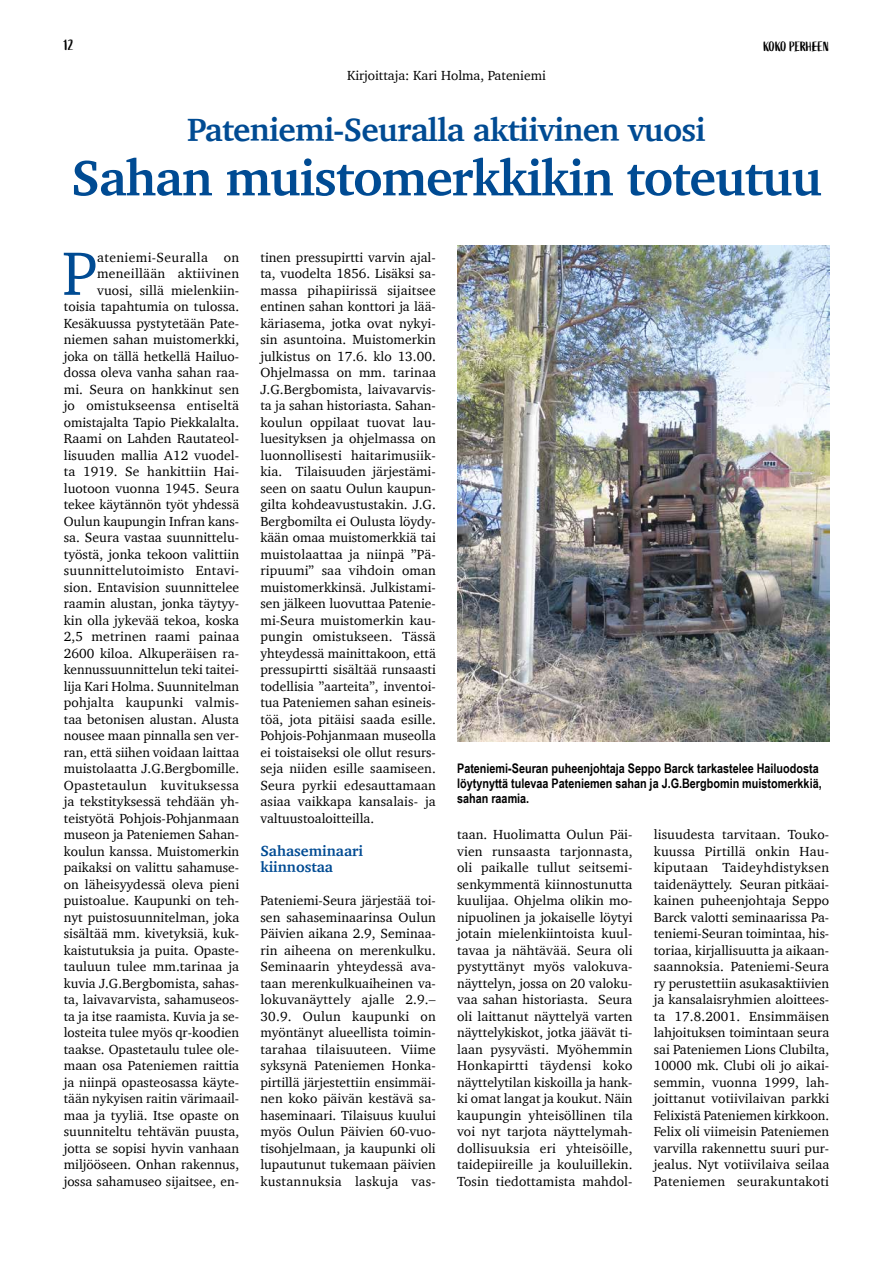
<style>
.page{position:relative;width:893px;height:1263px;background:#fff}
.page>*{position:absolute;margin:0;border:0;box-sizing:border-box;transform-origin:0 0}
.t1{font:62.7px "Charter";color:#004b93}
.t2{font:700 51px "Charter";letter-spacing:-.02em;color:#004b93}
.t3{font:700 33px "Charter";letter-spacing:-.02em;color:#004b93}
.t4{font:700 15px/16.5px "Charter";color:#004b93}
.t5{font:15px "Active";color:#000}
.t6{font:13.5px/16.5px "Charter";color:#000;text-align:justify}
.t7{font:13.5px "Active";letter-spacing:-.02em;color:#000}
.t8{font:700 13.2px/15px "Arial Narrow";color:#000}
</style>
<div class="page">
<img style="left:457px;top:245px;width:372px;height:496px">
<p class="t5" style="left:64px;top:36px;width:11px">12</p>
<p class="t7" style="left:764px;top:39px;width:67px">KOKO PERHEEN</p>
<p class="t6" style="left:347px;top:67px;width:200px">Kirjoittaja: Kari Holma, Pateniemi</p>
<h3 class="t3" style="left:187px;top:102px;width:520px">Pateniemi-Seuralla aktiivinen vuosi</h3>
<h2 class="t2" style="left:71px;top:134px;width:752px">Sahan muistomerkkikin toteutuu</h2>
<p class="t6" style="left:64px;top:249px;width:177px;text-align:right">ateniemi-Seuralla on meneillään aktiivinen vuosi, sillä mielenkiin&shy;toisia tapahtumia on tulossa.<br>Kesäkuussa pystytetään Pate&shy;niemen sahan muistomerkki, joka on tällä hetkellä Hailuo&shy;dossa oleva vanha sahan raa&shy;mi. Seura on hankkinut sen jo omistukseensa entiseltä omistajalta Tapio Piekkalalta.<br>Raami on Lahden Rautateol&shy;lisuuden mallia A12 vuodel&shy;ta 1919. Se hankittiin Hai&shy;luotoon vuonna 1945. Seura tekee käytännön työt yhdessä<br>Oulun kaupungin Infran kans&shy;sa. Seura vastaa suunnittelu&shy;työstä, jonka tekoon valittiin suunnittelutoimisto Entavi&shy;sion. Entavision suunnittelee raamin alustan, jonka täytyy&shy;kin olla jykevää tekoa, koska<br>2,5 metrinen raami painaa<br>2600 kiloa. Alkuperäisen ra&shy;kennussuunnittelun teki taitei&shy;lija Kari Holma. Suunnitelman pohjalta kaupunki valmis&shy;taa betonisen alustan. Alusta nousee maan pinnalla sen ver&shy;ran, että siihen voidaan laittaa muistolaatta J.G.Bergbomille.<br>Opastetaulun kuvituksessa ja tekstityksessä tehdään yh&shy;teistyötä Pohjois-Pohjanmaan museon ja Pateniemen Sahan&shy;koulun kanssa. Muistomerkin paikaksi on valittu sahamuse&shy;on läheisyydessä oleva pieni puistoalue. Kaupunki on teh&shy;nyt puistosuunnitelman, joka sisältää mm. kivetyksiä, kuk&shy;kaistutuksia ja puita. Opaste&shy;tauluun tulee mm.tarinaa ja kuvia J.G.Bergbomista, sahas&shy;ta, laivavarvista, sahamuseos&shy;ta ja itse raamista. Kuvia ja se&shy;losteita tulee myös qr-koodien taakse. Opastetaulu tulee ole&shy;maan osa Pateniemen raittia ja niinpä opasteosassa käyte&shy;tään nykyisen raitin värimaail&shy;maa ja tyyliä. Itse opaste on suunniteltu tehtävän puusta, jotta se sopisi hyvin vanhaan miljööseen. Onhan rakennus, jossa sahamuseo sijaitsee, en-</p>
<p class="t6" style="left:260px;top:249px;width:177px">tinen pressupirtti varvin ajal&shy;ta, vuodelta 1856. Lisäksi sa&shy;massa pihapiirissä sijaitsee entinen sahan konttori ja lää&shy;käriasema, jotka ovat nykyi&shy;sin asuntoina. Muistomerkin julkistus on 17.6. klo 13.00.<br>Ohjelmassa on mm. tarinaa J.G.Bergbomista, laivavarvis&shy;ta ja sahan historiasta. Sahan&shy;koulun oppilaat tuovat lau&shy;luesityksen ja ohjelmassa on luonnollisesti haitarimusiik&shy;kia. Tilaisuuden järjestämi&shy;seen on saatu Oulun kaupun&shy;gilta kohdeavustustakin. J.G.<br>Bergbomilta ei Oulusta löydy&shy;kään omaa muistomerkkiä tai muistolaattaa ja niinpä ”Pä&shy;ripuumi” saa vihdoin oman muistomerkkinsä. Julkistami&shy;sen jälkeen luovuttaa Patenie&shy;mi-Seura muistomerkin kau&shy;pungin omistukseen. Tässä yhteydessä mainittakoon, että pressupirtti sisältää runsaasti todellisia ”aarteita”, inventoi&shy;tua Pateniemen sahan esineis&shy;töä, jota pitäisi saada esille.<br>Pohjois-Pohjanmaan museolla ei toistaiseksi ole ollut resurs&shy;seja niiden esille saamiseen.<br>Seura pyrkii edesauttamaan asiaa vaikkapa kansalais- ja valtuustoaloitteilla.</p>
<h1 class="t1" style="left:62px;top:219px;width:36px">P</h1>
<p class="t4" style="left:260px;top:842px;width:104px">Sahaseminaari kiinnostaa</p>
<p class="t6" style="left:260px;top:892px;width:177px">Pateniemi-Seura järjestää toi&shy;sen sahaseminaarinsa Oulun Päivien aikana 2.9, Seminaa&shy;rin aiheena on merenkulku.<br>Seminaarin yhteydessä ava&shy;taan merenkulkuaiheinen va&shy;lokuvanäyttely ajalle 2.9.– 30.9. Oulun kaupunki on myöntänyt alueellista toimin&shy;tarahaa tilaisuuteen. Viime syksynä Pateniemen Honka&shy;pirtillä järjestettiin ensimmäi&shy;nen koko päivän kestävä sa&shy;haseminaari. Tilaisuus kuului myös Oulun Päivien 60-vuo&shy;tisohjelmaan, ja kaupunki oli lupautunut tukemaan päivien kustannuksia laskuja vas-</p>
<p class="t8" style="left:457px;top:760px;width:366px">Pateniemi-Seuran puheenjohtaja Seppo Barck tarkastelee Hailuodosta löytynyttä tulevaa Pateniemen sahan ja J.G.Bergbomin muistomerkkiä, sahan raamia.</p>
<p class="t6" style="left:457px;top:826px;width:177px">taan. Huolimatta Oulun Päi&shy;vien runsaasta tarjonnasta, oli paikalle tullut seitsemi&shy;senkymmentä kiinnostunutta kuulijaa. Ohjelma olikin mo&shy;nipuolinen ja jokaiselle löytyi jotain mielenkiintoista kuul&shy;tavaa ja nähtävää. Seura oli pystyttänyt myös valokuva&shy;näyttelyn, jossa on 20 valoku&shy;vaa sahan historiasta. Seura oli laittanut näyttelyä varten näyttelykiskot, jotka jäävät ti&shy;laan pysyvästi. Myöhemmin Honkapirtti täydensi koko näyttelytilan kiskoilla ja hank&shy;ki omat langat ja koukut. Näin kaupungin yhteisöllinen tila voi nyt tarjota näyttelymah&shy;dollisuuksia eri yhteisöille, taidepiireille ja kouluillekin.<br>Tosin tiedottamista mahdol-</p>
<p class="t6" style="left:654px;top:826px;width:177px">lisuudesta tarvitaan. Touko&shy;kuussa Pirtillä onkin Hau&shy;kiputaan Taideyhdistyksen taidenäyttely. Seuran pitkäai&shy;kainen puheenjohtaja Seppo Barck valotti seminaarissa Pa&shy;teniemi-Seuran toimintaa, his&shy;toriaa, kirjallisuutta ja aikaan&shy;saannoksia. Pateniemi-Seura ry perustettiin asukasaktiivien ja kansalaisryhmien aloittees&shy;ta 17.8.2001. Ensimmäisen lahjoituksen toimintaan seura sai Pateniemen Lions Clubilta, 10000 mk. Clubi oli jo aikai&shy;semmin, vuonna 1999, lah&shy;joittanut votiivilaivan parkki Felixistä Pateniemen kirkkoon.<br>Felix oli viimeisin Pateniemen varvilla rakennettu suuri pur&shy;jealus. Nyt votiivilaiva seilaa Pateniemen seurakuntakoti</p>
</div>
